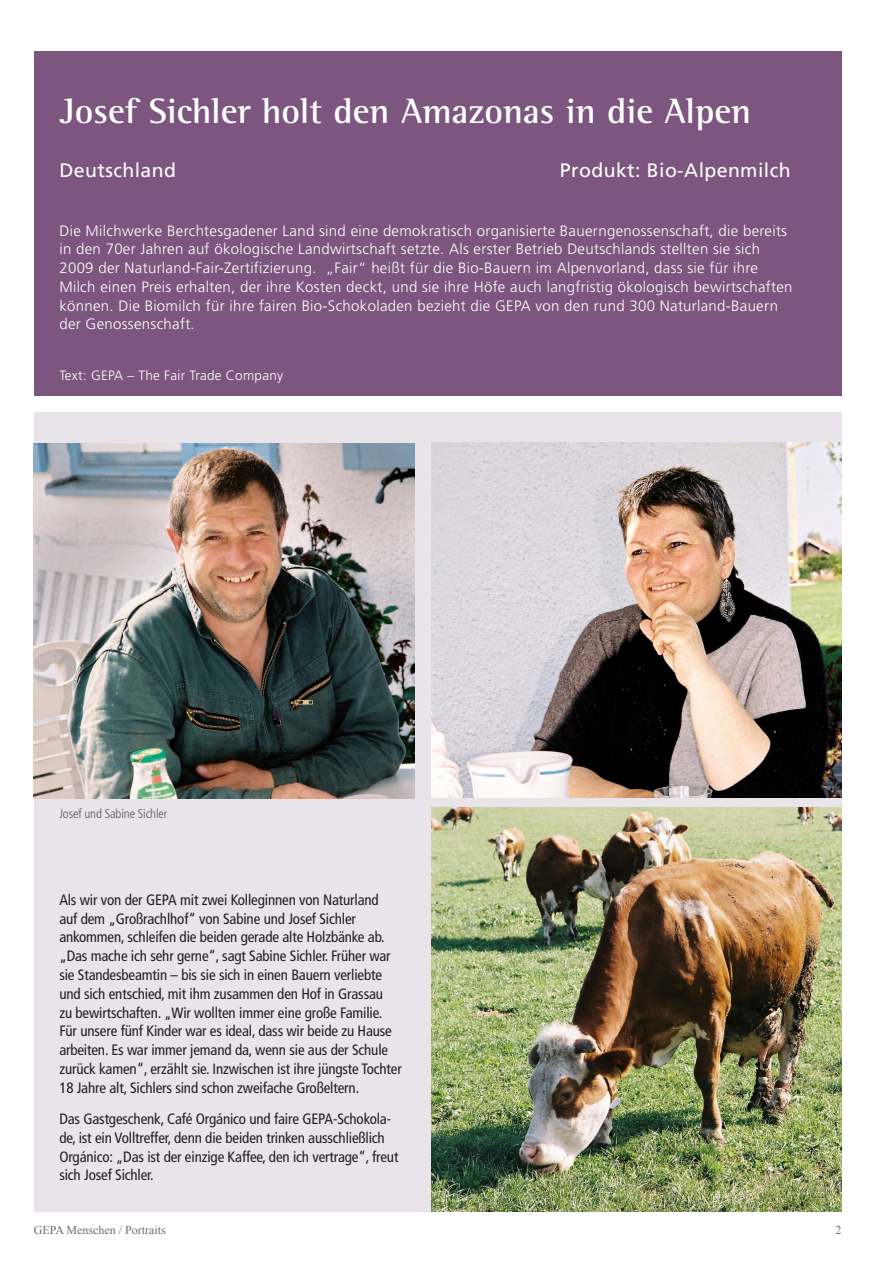
<style>
.page{position:relative;width:893px;height:1263px;background:#fff}
.page>*{position:absolute;margin:0;border:0;box-sizing:border-box;transform-origin:0 0}
.t1{font:700 36px "Rotis Semi Serif";color:#fff}
.im_Kasten{font:19.5px "Frutiger";letter-spacing:.02em;color:#fff}
.im_Kasten-2{font:condensed 15px/18.8px "Frutiger LT";letter-spacing:-.01em;color:#231f20}
.im_Kasten-3{font:300 15px/18.8px "Frutiger";letter-spacing:.02em;color:#fff}
.im_Kasten-4{font:300 13.5px "Frutiger";letter-spacing:.02em;color:#fff}
.im_Kasten-5{font:300 condensed 12.75px "Frutiger LT";letter-spacing:-.01em;color:#57585a}
.Bildunterschrift{font:12px "Times New Roman";color:#6c6d70}
</style>
<div class="page">
<div style="left:34px;top:51px;width:808px;height:344px;background:#7d567f"></div>
<div style="left:34px;top:412px;width:808px;height:800px;background:#e9e3ea"></div>
<img style="left:34px;top:443px;width:381px;height:355px">
<img style="left:432px;top:443px;width:409px;height:354px">
<img style="left:432px;top:808px;width:409px;height:404px">
<p class="t1" style="left:59px;top:90px;width:693px">Josef Sichler holt den Amazonas in die Alpen</p>
<p class="im_Kasten" style="left:59px;top:159px;width:118px">Deutschland</p>
<p class="im_Kasten" style="left:560px;top:159px;width:232px">Produkt: Bio-Alpenmilch</p>
<p class="im_Kasten-3" style="left:59px;top:221px;width:735px">Die Milchwerke Berchtesgadener Land sind eine demokratisch organisierte Bauerngenossenschaft, die bereits in den 70er Jahren auf ökologische Landwirtschaft setzte. Als erster Betrieb Deutschlands stellten sie sich 2009 der Naturland-Fair-Zertifizierung. „Fair“ heißt für die Bio-Bauern im Alpenvorland, dass sie für ihre Milch einen Preis erhalten, der ihre Kosten deckt, und sie ihre Höfe auch langfristig ökologisch bewirtschaften können. Die Biomilch für ihre fairen Bio-Schokoladen bezieht die GEPA von den rund 300 Naturland-Bauern der Genossenschaft.</p>
<p class="im_Kasten-4" style="left:59px;top:367px;width:225px">Text: GEPA – The Fair Trade Company</p>
<p class="im_Kasten-5" style="left:59px;top:806px;width:110px">Josef und Sabine Sichler</p>
<p class="im_Kasten-2" style="left:59px;top:890px;width:344px">Als wir von der GEPA mit zwei Kolleginnen von Naturland<br>auf dem „Großrachlhof“ von Sabine und Josef Sichler ankommen, schleifen die beiden gerade alte Holzbänke ab. „Das mache ich sehr gerne“, sagt Sabine Sichler. Früher war sie Standesbeamtin – bis sie sich in einen Bauern verliebte und sich entschied, mit ihm zusammen den Hof in Grassau<br>zu bewirtschaften. „Wir wollten immer eine große Familie.<br>Für unsere fünf Kinder war es ideal, dass wir beide zu Hause arbeiten. Es war immer jemand da, wenn sie aus der Schule zurück kamen“, erzählt sie. Inzwischen ist ihre jüngste Tochter 18 Jahre alt, Sichlers sind schon zweifache Großeltern.</p>
<p class="im_Kasten-2" style="left:59px;top:1109px;width:341px">Das Gastgeschenk, Café Orgánico und faire GEPA-Schokola&shy;de, ist ein Volltreffer, denn die beiden trinken ausschließlich Orgánico: „Das ist der einzige Kaffee, den ich vertrage“, freut sich Josef Sichler.</p>
<p class="Bildunterschrift" style="left:34px;top:1221px;width:133px">GEPA Menschen / Portraits</p>
<p class="Bildunterschrift" style="left:835px;top:1221px;width:7px">2</p>
</div>
